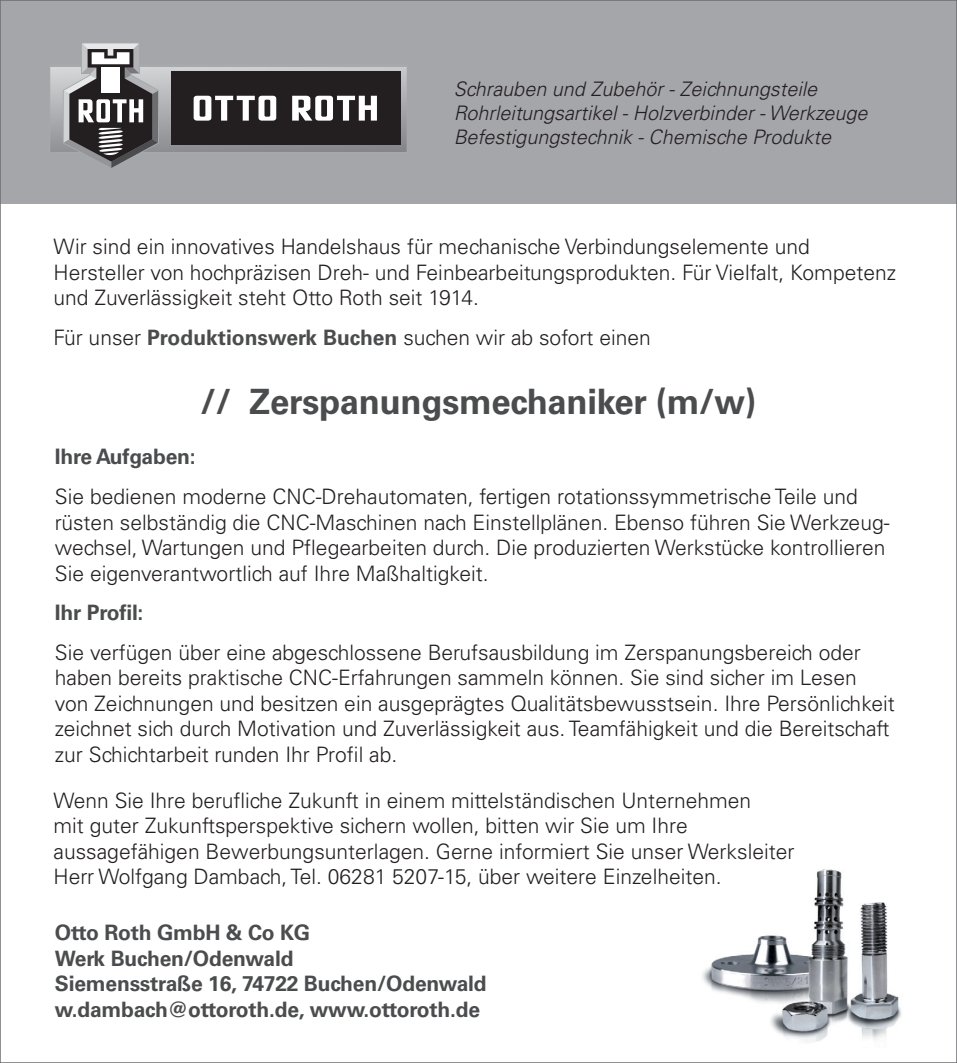
<style>
.page{position:relative;width:957px;height:1063px;background:#fff}
.page>*{position:absolute;margin:0;border:0;box-sizing:border-box;transform-origin:0 0}
.t1{font:700 35px "Univers LT Std";letter-spacing:-.01em;color:#4b4c4d}
.t2{font:300 21.25px/25.5px "Univers LT Std";color:#231f20}
.t3{font:700 21.25px/25.5px "Univers LT Std";letter-spacing:-.01em;color:#4b4c4d}
.t4{font:italic 300 20px/24px "Univers LT Std";color:#231f20}
.s1{font-weight:700;color:#4b4c4d}
</style>
<div class="page">
<div style="left:0;top:0;width:957px;height:203px;background:#a5a6aa"></div>
<svg style="left:50px;top:43px;width:357px;height:125px"></svg>
<img style="left:702px;top:869px;width:200px;height:174px">
<p class="t4" style="left:454px;top:77px;width:415px">Schrauben und Zubehör - Zeichnungsteile<br>Rohrleitungsartikel - Holzverbinder - Werkzeuge<br>Befestigungstechnik - Chemische Produkte</p>
<p class="t2" style="left:54px;top:234px;width:844px">Wir sind ein innovatives Handelshaus für mechanische Verbindungselemente und<br>Hersteller von hochpräzisen Dreh- und Feinbearbeitungsprodukten. Für Vielfalt, Kompetenz und Zuverlässigkeit steht Otto Roth seit 1914.</p>
<p class="t2" style="left:54px;top:325px;width:599px">Für unser <span class="s1">Produktionswerk Buchen</span> suchen wir ab sofort einen</p>
<h1 class="t1" style="left:201px;top:382px;width:557px">// Zerspanungsmechaniker (m/w)</h1>
<p class="t3" style="left:55px;top:444px;width:142px">Ihre Aufgaben:</p>
<p class="t2" style="left:55px;top:484px;width:836px">Sie bedienen moderne CNC-Drehautomaten, fertigen rotationssymmetrische Teile und rüsten selbständig die CNC-Maschinen nach Einstellplänen. Ebenso führen Sie Werkzeug&shy;wechsel, Wartungen und Pflegearbeiten durch. Die produzierten Werkstücke kontrollieren Sie eigenverantwortlich auf Ihre Maßhaltigkeit.</p>
<p class="t3" style="left:55px;top:600px;width:90px">Ihr Profil:</p>
<p class="t2" style="left:55px;top:640px;width:841px">Sie verfügen über eine abgeschlossene Berufsausbildung im Zerspanungsbereich oder haben bereits praktische CNC-Erfahrungen sammeln können. Sie sind sicher im Lesen von Zeichnungen und besitzen ein ausgeprägtes Qualitätsbewusstsein. Ihre Persönlichkeit zeichnet sich durch Motivation und Zuverlässigkeit aus. Teamfähigkeit und die Bereitschaft zur Schichtarbeit runden Ihr Profil ab.</p>
<p class="t2" style="left:54px;top:788px;width:742px">Wenn Sie Ihre berufliche Zukunft in einem mittelständischen Unternehmen<br>mit guter Zukunftsperspektive sichern wollen, bitten wir Sie um Ihre aussagefähigen Bewerbungsunterlagen. Gerne informiert Sie unser Werksleiter Herr Wolfgang Dambach, Tel. 06281 5207-15, über weitere Einzelheiten.</p>
<p class="t3" style="left:55px;top:920px;width:433px">Otto Roth GmbH &amp; Co KG<br>Werk Buchen/Odenwald<br>Siemensstraße 16, 74722 Buchen/Odenwald w.dambach@ottoroth.de, www.ottoroth.de</p>
</div>
